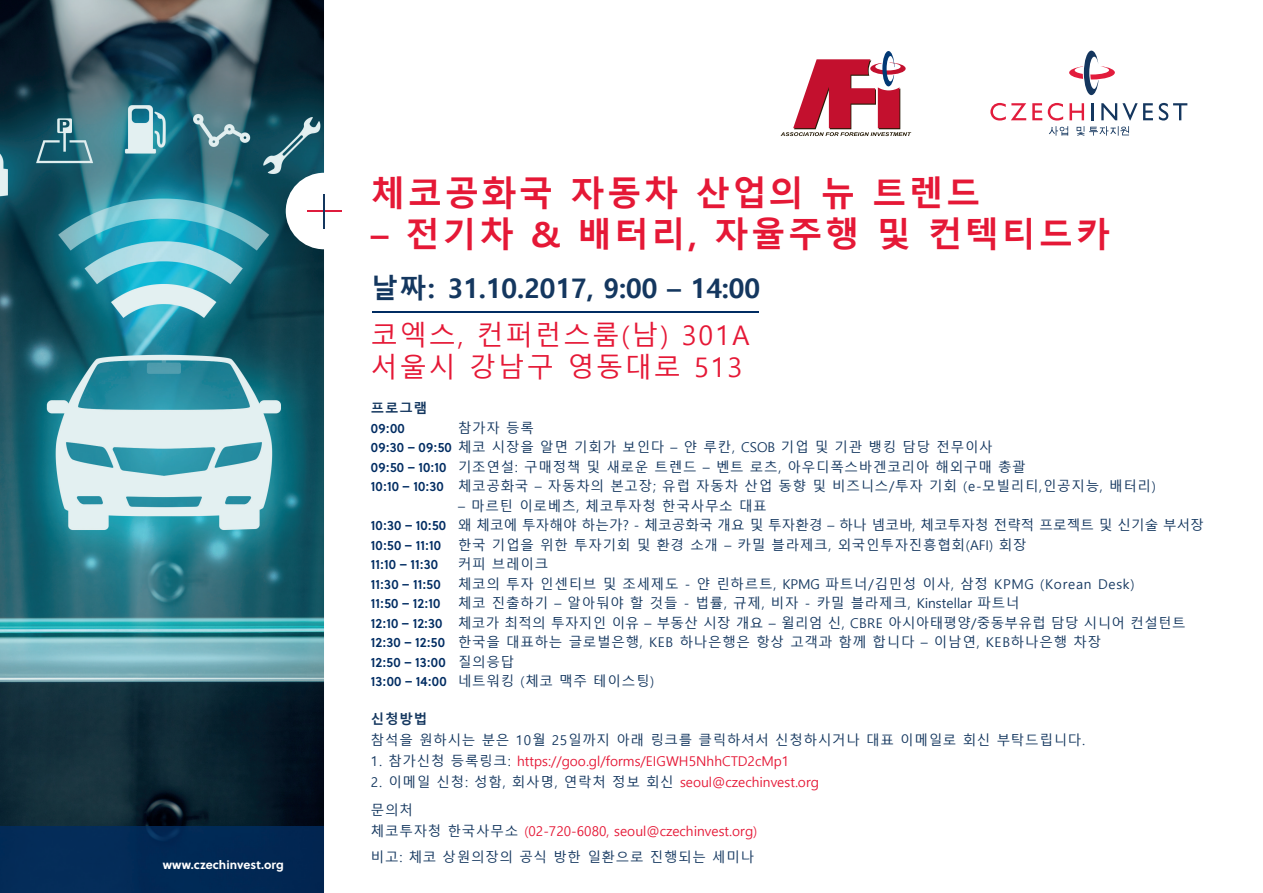
<style>
.page{position:relative;width:1263px;height:893px;background:#fff}
.page>*{position:absolute;margin:0;border:0;box-sizing:border-box;transform-origin:0 0}
.t1{font:700 34.5px "Malgun Gothic";letter-spacing:.07em;color:#e51836}
.t2{font:27px/32.4px "Malgun Gothic";letter-spacing:.07em;color:#e51836}
.t3{font:700 27px "Malgun Gothic";color:#14375f}
.t4{font:13.5px/19.5px "Malgun Gothic";letter-spacing:.055em;color:#14375f}
.t5{font:13.5px/19.5px "Malgun Gothic";letter-spacing:.01em;color:#14375f}
.t6{font:13.5px "Soleil Sb";color:#002c62}
.t7{font:13.5px "Malgun Gothic";color:#e51836}
.t8{font:13.5px/28.5px "Malgun Gothic";color:#14375f}
.t9{font:700 13.5px "Malgun Gothic";letter-spacing:.055em;color:#14375f}
.t10{font:700 12px "Soleil";color:#fff}
.s1{font-family:"Soleil Sb";color:#002c62}
.s2{font-family:"Malgun Gothic";color:#14375f}
.s3{color:#14375f}
.s4{color:#e51836}
</style>
<div class="page">
<hr style="left:372px;top:311px;width:387px;height:2px;background:#002c62">
<svg style="left:780px;top:51px;width:131px;height:85px"></svg>
<svg style="left:990px;top:103px;width:36px;height:18px"></svg>
<svg style="left:1032px;top:103px;width:10px;height:17px"></svg>
<svg style="left:1159px;top:103px;width:28px;height:18px"></svg>
<svg style="left:1069px;top:51px;width:46px;height:44px"></svg>
<svg style="left:1048px;top:103px;width:105px;height:33px"></svg>
<img style="left:0;top:0;width:324px;height:893px">
<div style="left:286px;top:173px;width:76px;height:76px;background:#fff;border-radius:50%"></div>
<hr style="left:306px;top:210px;width:35px;height:2px;background:#de1c3d">
<hr style="left:323px;top:194px;width:2px;height:34px;background:#13365e">
<div style="left:0;top:827px;width:323px;height:66px;background:#022a56"></div>
<p class="t10" style="left:163px;top:856px;width:122px">www.czechinvest.org</p>
<h1 class="t1" style="left:371px;top:173px;width:611px">체코공화국 자동차 산업의 뉴 트렌드</h1>
<h1 class="t1" style="left:371px;top:214px;width:741px">– 전기차 &amp; 배터리, 자율주행 및 컨텍티드카</h1>
<h2 class="t3" style="left:371px;top:272px;width:391px">날짜: 31.10.2017, 9:00 – 14:00</h2>
<h2 class="t2" style="left:371px;top:319px;width:380px">코엑스, 컨퍼런스룸(남) 301A 서울시 강남구 영동대로 513</h2>
<p class="t9" style="left:371px;top:400px;width:58px">프로그램</p>
<p class="t6" style="left:371px;top:418px;width:35px">09:00</p>
<p class="t4" style="left:371px;top:418px;width:786px;text-indent:87px">참가자 등록<br><span class="s1">09:30 – 09:50</span> 체코 시장을 알면 기회가 보인다 – 얀 루칸, CSOB 기업 및 기관 뱅킹 담당 전무이사<br><span class="s1">09:50 – 10:10</span> 기조연설: 구매정책 및 새로운 트렌드 – 벤트 로츠, 아우디폭스바겐코리아 해외구매 총괄<br><span class="s1">10:10 – 10:30</span> 체코공화국 – 자동차의 본고장; 유럽 자동차 산업 동향 및 비즈니스/투자 기회 (e-모빌리티,인공지능, 배터리)</p>
<p class="t5" style="left:371px;top:496px;width:834px;text-indent:87px">– 마르틴 이로베츠, 체코투자청 한국사무소 대표<br><span class="s1">10:30 – 10:50</span> 왜 체코에 투자해야 하는가? - 체코공화국 개요 및 투자환경 – 하나 넴코바, 체코투자청 전략적 프로젝트 및 신기술 부서장</p>
<p class="t6" style="left:371px;top:535px;width:71px">10:50 – 11:10</p>
<p class="t4" style="left:458px;top:535px;width:570px">한국 기업을 위한 투자기회 및 환경 소개 – 카밀 블라제크, 외국인투자진흥협회(AFI) 회장</p>
<p class="t6" style="left:371px;top:554px;width:69px">11:10 – 11:30</p>
<p class="t4" style="left:458px;top:555px;width:92px">커피 브레이크</p>
<p class="t6" style="left:371px;top:574px;width:71px">11:30 – 11:50</p>
<p class="t4" style="left:458px;top:574px;width:678px">체코의 투자 인센티브 및 조세제도 - 얀 린하르트, KPMG 파트너/김민성 이사, 삼정 KPMG (Korean Desk)</p>
<p class="t6" style="left:371px;top:593px;width:71px">11:50 – 12:10</p>
<p class="t4" style="left:371px;top:594px;width:816px;text-indent:87px">체코 진출하기 – 알아둬야 할 것들 - 법률, 규제, 비자 - 카밀 블라제크, Kinstellar 파트너<br><span class="s1">12:10 – 12:30</span> 체코가 최적의 투자지인 이유 – 부동산 시장 개요 – 윌리엄 신, CBRE 아시아태평양/중동부유럽 담당 시니어 컨설턴트<br><span class="s1">12:30 – 12:50</span> 한국을 대표하는 글로벌은행, KEB 하나은행은 항상 고객과 함께 합니다 – 이남연, KEB하나은행 차장</p>
<p class="t6" style="left:371px;top:652px;width:145px">12:50 – 13:00 <span class="s2">질의응답</span></p>
<p class="t4" style="left:371px;top:672px;width:285px"><span class="s1">13:00 – 14:00</span> 네트워킹 (체코 맥주 테이스팅)</p>
<p class="t9" style="left:371px;top:711px;width:58px">신청방법</p>
<p class="t4" style="left:371px;top:730px;width:716px">참석을 원하시는 분은 10월 25일까지 아래 링크를 클릭하셔서 신청하시거나 대표 이메일로 회신 부탁드립니다.</p>
<p class="t7" style="left:371px;top:753px;width:420px"><span class="s3">1. 참가신청 등록링크:</span> https://goo.gl/forms/EIGWH5NhhCTD2cMp1</p>
<p class="t8" style="left:371px;top:768px;width:449px">2. 이메일 신청: 성함, 회사명, 연락처 정보 회신 <span class="s4">seoul@czechinvest.org </span>문의처</p>
<p class="t4" style="left:371px;top:819px;width:388px;line-height:25.5px">체코투자청 한국사무소 <span class="s4">(02-720-6080, seoul@czechinvest.org) </span>비고: 체코 상원의장의 공식 방한 일환으로 진행되는 세미나</p>
</div>
